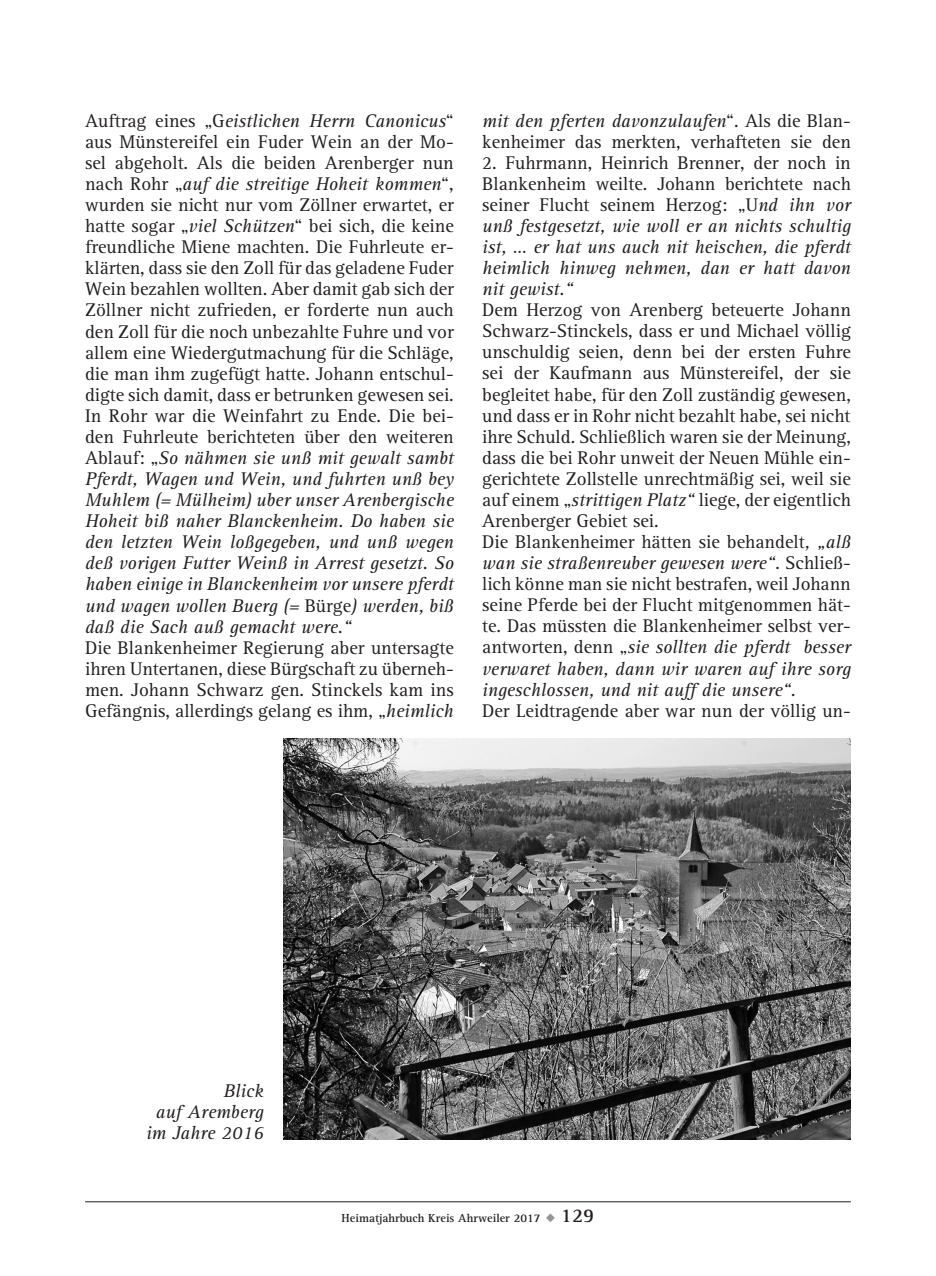
<style>
.page{position:relative;width:936px;height:1276px;background:#fff}
.page>*{position:absolute;margin:0;border:0;box-sizing:border-box;transform-origin:0 0}
.t1{font:19px/21px "AT Rotis Serif";color:#231f20;text-align:justify}
.t2{font:italic 19px/21px "AT Rotis Serif";color:#231f20;text-align:justify}
.t3{font:700 12px "AT Rotis Serif";color:#231f20}
.s1{font-style:italic}
.s2{font-style:normal}
.s3{color:#939598}
.s4{font-size:20px}
</style>
<div class="page">
<hr style="left:85px;top:1201px;width:765px;height:1px;background:#231f20">
<img style="left:283px;top:738px;width:567px;height:401px">
<p class="t1" style="left:85px;top:111px;width:370px">Auftrag eines „G<span class="s1">eistlichen Herrn Canonicus</span>“ aus Münstereifel ein Fuder Wein an der Mo&shy;sel abgeholt. Als die beiden Arenberger nun nach Rohr „<span class="s1">auf die streitige Hoheit kommen</span>“, wurden sie nicht nur vom Zöllner erwartet, er hatte sogar „<span class="s1">viel Schützen</span>“ bei sich, die keine freundliche Miene machten. Die Fuhrleute er&shy;klärten, dass sie den Zoll für das geladene Fuder Wein bezahlen wollten. Aber damit gab sich der Zöllner nicht zufrieden, er forderte nun auch den Zoll für die noch unbezahlte Fuhre und vor allem eine Wiedergutmachung für die Schläge, die man ihm zugefügt hatte. Johann entschul&shy;digte sich damit, dass er betrunken gewesen sei.<br>In Rohr war die Weinfahrt zu Ende. Die bei&shy;den Fuhrleute berichteten über den weiteren Ablauf: „<span class="s1">So nähmen sie unß mit gewalt sambt Pferdt, Wagen und Wein, und fuhrten unß bey Muhlem (= Mülheim) uber unser Arenbergische Hoheit biß naher Blanckenheim. Do haben sie den letzten Wein loßgegeben, und unß wegen deß vorigen Futter Weinß in Arrest gesetzt. So haben einige in Blanckenheim vor unsere pferdt und wagen wollen Buerg (=</span> Bürge<span class="s1">) werden, biß daß die Sach auß gemacht were.“</span></p>
<p class="t1" style="left:85px;top:637px;width:370px">Die Blankenheimer Regierung aber untersagte ihren Untertanen, diese Bürgschaft zu überneh&shy;men. Johann Schwarz gen. Stinckels kam ins Gefängnis, allerdings gelang es ihm, „<span class="s1">heimlich</span></p>
<p class="t1" style="left:482px;top:110px;width:370px"><span class="s1">mit den pferten davonzulaufen</span>“. Als die Blan&shy;kenheimer das merkten, verhafteten sie den</p>
<p class="t2" style="left:482px;top:152px;width:370px"><span class="s2">2. Fuhrmann, Heinrich Brenner, der noch in Blankenheim weilte. Johann berichtete nach seiner Flucht seinem Herzog: „U</span>nd ihn vor unß festgesetzt, wie woll er an nichts schultig ist, … er hat uns auch nit heischen, die pferdt heimlich hinweg nehmen, dan er hatt davon nit gewist.“</p>
<p class="t1" style="left:482px;top:300px;width:370px;text-align:left">Dem Herzog von Arenberg beteuerte Johann Schwarz-Stinckels, dass er und Michael völlig unschuldig seien, denn bei der ersten Fuhre sei der Kaufmann aus Münstereifel, der sie begleitet habe, für den Zoll zuständig gewesen, und dass er in Rohr nicht bezahlt habe, sei nicht ihre Schuld. Schließlich waren sie der Meinung, dass die bei Rohr unweit der Neuen Mühle ein&shy;gerichtete Zollstelle unrechtmäßig sei, weil sie auf einem „<span class="s1">strittigen Platz“</span> liege, der eigentlich Arenberger Gebiet sei.<br>Die Blankenheimer hätten sie behandelt<span class="s1">, „alß wan sie straßenreuber gewesen were“.</span> Schließ&shy;lich könne man sie nicht bestrafen, weil Johann seine Pferde bei der Flucht mitgenommen hät&shy;te. Das müssten die Blankenheimer selbst ver&shy;antworten, denn „<span class="s1">sie sollten die pferdt besser verwaret haben, dann wir waren auf ihre sorg ingeschlossen, und nit auff die unsere“.</span></p>
<p class="t1" style="left:482px;top:700px;width:370px">Der Leidtragende aber war nun der völlig un-</p>
<p class="t2" style="left:146px;top:1080px;width:119px;text-align:right">Blick<br>auf Aremberg im Jahre 2016</p>
<p class="t3" style="left:341px;top:1210px;width:254px">Heimatjahrbuch Kreis Ahrweiler 2017 <span class="s3">◆</span> <span class="s4">129</span></p>
</div>
